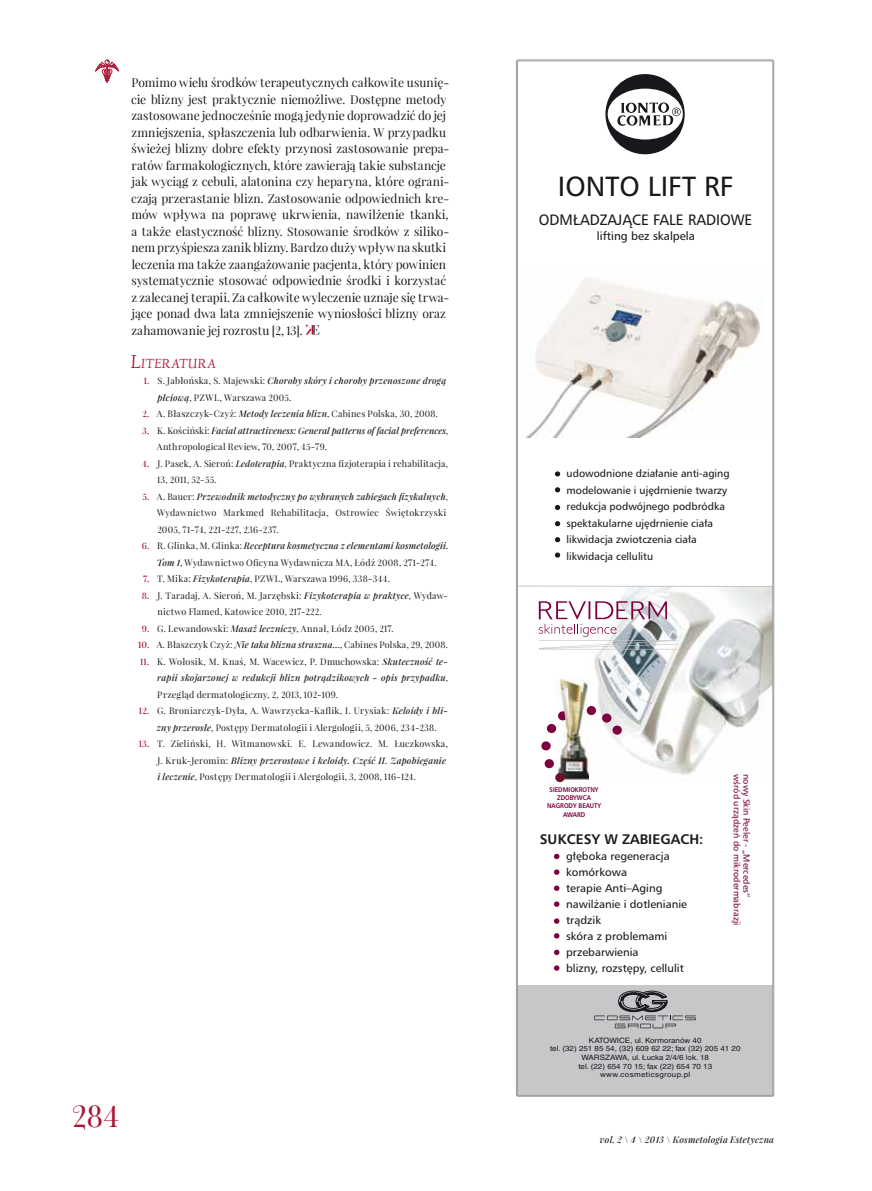
<style>
.page{position:relative;width:872px;height:1191px;background:#fff}
.page>*{position:absolute;margin:0;border:0;box-sizing:border-box;transform-origin:0 0}
.t1{font:30px "Playfair Display";color:#ac1535}
.t2{font:27.75px "Humnst 777 PL Roman A";color:#1a171c}
.t3{font:15.15px "Humnst 777 PL Roman A";color:#1a171c}
.t4{font:13.95px "Humnst 777 PL Bold A";color:#1a171c}
.t5{font:italic 13.65px "Linden Hill";letter-spacing:.02em;color:#ac1535}
.t6{font:12px/16.5px "Playfair Display";color:#1a171c}
.t7{font:11.7px "Humnst 777 PL Roman A";color:#1a171c}
.t8{font:11.1px/16px "Humnst 777 PL Roman A";color:#1a171c}
.t9{font:10.5px/16.5px "Humnst 777 PL Roman A";color:#1a171c}
.t10{font:9px/16.5px "Playfair Display";letter-spacing:.025em;color:#1a171c}
.t11{font:italic 600 9px/16.5px "Playfair Display";letter-spacing:.02em;color:#1a171c}
.t12{font:9px "Humnst 777 PL Roman A";color:#7d003f}
.t13{font:7.35px/8.7px "Helvetica EE";color:#1a171c;text-align:center;scale:1.09 1}
.t14{font:6.75px/8.2px "Humnst 777 PL Bold A";color:#7d003f;text-align:center;scale:.9 1}
.s1{font-size:19.5px}
.s2{font-style:normal;color:#ac1535}
.s3{font-weight:400;font-style:normal}
.s4{font-weight:600;color:#ac1535}
.s5{font-weight:600;font-style:italic}
</style>
<div class="page">
<svg style="left:95px;top:59px;width:25px;height:24px"></svg>
<svg style="left:305px;top:325px;width:14px;height:9px"></svg>
<svg style="left:517px;top:61px;width:256px;height:1034px"></svg>
<p class="t6" style="left:131px;top:74px;width:320px">Pomimo wielu środków terapeutycznych całkowite usunię&shy;cie blizny jest praktycznie niemożliwe. Dostępne metody zastosowane jednocześnie mogą jedynie doprowadzić do jej zmniejszenia, spłaszczenia lub odbarwienia. W przypadku świeżej blizny dobre efekty przynosi zastosowanie prepa&shy;ratów farmakologicznych, które zawierają takie substancje jak wyciąg z cebuli, alatonina czy heparyna, które ograni&shy;czają przerastanie blizn. Zastosowanie odpowiednich kre&shy;mów wpływa na poprawę ukrwienia, nawilżenie tkanki, a także elastyczność blizny. Stosowanie środków z siliko&shy;nem przyśpiesza zanik blizny. Bardzo duży wpływ na skutki leczenia ma także zaangażowanie pacjenta, który powinien systematycznie stosować odpowiednie środki i korzystać z zalecanej terapii. Za całkowite wyleczenie uznaje się trwa&shy;jące ponad dwa lata zmniejszenie wyniosłości blizny oraz zahamowanie jej rozrostu [2, 13].</p>
<h3 class="t5" style="left:131px;top:356px;width:87px"><span class="s1">L</span>ITERATURA</h3>
<p class="t11" style="left:157px;top:372px;width:290px;text-indent:-14px"><span class="s2">1.</span> <span class="s3">S. Jabłońska, S. Majewski:</span> Choroby skóry i choroby przenoszone drogą płciową<span class="s3">, PZWL, Warszawa 2005.</span></p>
<p class="t10" style="left:142px;top:405px;width:297px"><span class="s4">2.</span> A. Błaszczyk-Czyż: <span class="s5">Metody leczenia blizn</span>, Cabines Polska, 30, 2008.</p>
<p class="t11" style="left:157px;top:422px;width:292px;text-indent:-15px"><span class="s2">3.</span> <span class="s3">K. Kościński:</span> Facial attractiveness: General patterns of facial preferences<span class="s3">,<br>Anthropological Review, 70, 2007, 45-79.</span></p>
<p class="t10" style="left:157px;top:455px;width:292px;text-indent:-15px"><span class="s4">4.</span> J. Pasek, A. Sieroń: <span class="s5">Ledoterapia</span>, Praktyczna fizjoterapia i rehabilitacja,<br>13, 2011, 52-55.</p>
<p class="t10" style="left:157px;top:488px;width:292px;text-indent:-15px"><span class="s4">5.</span> A. Bauer: <span class="s5">Przewodnik metodyczny po wybranych zabiegach fizykalnych</span>,<br>Wydawnictwo Markmed Rehabilitacja, Ostrowiec Świętokrzyski<br>2005, 71-74, 221-227, 236-237.</p>
<p class="t10" style="left:142px;top:537px;width:308px;text-align:center"><span class="s4">6.</span> R. Glinka, M. Glinka: <span class="s5">Receptura kosmetyczna z elementami kosmetologii.<br>Tom 1</span>, Wydawnictwo Oficyna Wydawnicza MA, Łódź 2008, 271-274.</p>
<p class="t10" style="left:143px;top:570px;width:248px"><span class="s4">7.</span> T. Mika: <span class="s5">Fizykoterapia</span>, PZWL, Warszawa 1996, 338-344.</p>
<p class="t10" style="left:157px;top:587px;width:292px;text-indent:-16px"><span class="s4">8.</span> J. Taradaj, A. Sieroń, M. Jarzębski: <span class="s5">Fizykoterapia w praktyce</span>, Wydaw&shy;nictwo Flamed, Katowice 2010, 217-222.</p>
<p class="t10" style="left:142px;top:620px;width:253px"><span class="s4">9.</span> G. Lewandowski: <span class="s5">Masaż leczniczy</span>, Annał, Łódz 2005, 217.</p>
<p class="t10" style="left:138px;top:636px;width:311px"><span class="s4">10.</span> A. Błaszczyk Czyż: <span class="s5">Nie taka blizna straszna…</span>, Cabines Polska, 29, 2008.</p>
<p class="t10" style="left:157px;top:653px;width:292px;text-align:justify;text-indent:-17px"><span class="s4">11.</span> K. Wołosik, M. Knaś, M. Wacewicz, P. Dmuchowska: <span class="s5">Skuteczność te&shy;rapii skojarzonej w redukcji blizn potrądzikowych - opis przypadku</span>, Przegląd dermatologiczny, 2, 2013, 102-109.</p>
<p class="t10" style="left:157px;top:702px;width:292px;text-indent:-18px"><span class="s4">12.</span> G. Broniarczyk-Dyła, A. Wawrzycka-Kaflik, I. Urysiak: <span class="s5">Keloidy i bli&shy;zny przerosłe</span>, Postępy Dermatologii i Alergologii, 5, 2006, 234-238.</p>
<p class="t10" style="left:157px;top:735px;width:292px;text-indent:-19px"><span class="s4">13.</span> T. Zieliński, H. Witmanowski. E. Lewandowicz. M. Łuczkowska,<br>J. Kruk-Jeromin: <span class="s5">Blizny przerostowe i keloidy. Część II. Zapobieganie i leczenie</span>, Postępy Dermatologii i Alergologii, 3, 2008, 116-124.</p>
<h1 class="t1" style="left:72px;top:1095px;width:48px">284</h1>
<h2 class="t2" style="left:558px;top:169px;width:177px">IONTO LIFT RF</h2>
<h3 class="t3" style="left:539px;top:210px;width:215px">ODM£ADZAJ¥CE FALE RADIOWE</h3>
<p class="t7" style="left:597px;top:229px;width:100px">lifting bez skalpela</p>
<p class="t9" style="left:566px;top:465px;width:165px">udowodnione dzia³anie anti-aging modelowanie i ujêdrnienie twarzy redukcja podwójnego podbródka spektakularne ujêdrnienie cia³a likwidacja zwiotczenia cia³a likwidacja cellulitu</p>
<p class="t14" style="left:547px;top:785px;width:62px">SIEDMIOKROTNY<br>ZDOBYWCA<br>NAGRODY BEAUTY<br>AWARD</p>
<h3 class="t4" style="left:539px;top:830px;width:165px">SUKCESY W ZABIEGACH:</h3>
<p class="t8" style="left:566px;top:848px;width:122px">g³êboka regeneracja komórkowa<br>terapie Anti–Aging nawil¿anie i dotlenianie tr¹dzik<br>skóra z problemami przebarwienia<br>blizny, rozstêpy, cellulit</p>
<p class="t12" style="left:742px;top:774px;width:153px;rotate:90deg">wœród urz¹dzeñ do mikrodermabrazji</p>
<p class="t12" style="left:752px;top:774px;width:125px;rotate:90deg">nowy Skin Peeler - „Mercedes”</p>
<p class="t13" style="left:550px;top:1035px;width:176px">KATOWICE, ul. Kormoranów 40<br>tel. (32) 251 85 54, (32) 609 62 22; fax (32) 205 41 20<br>WARSZAWA, ul. Łucka 2/4/6 lok. 18<br>tel. (22) 654 70 15; fax (22) 654 70 13 www.cosmeticsgroup.pl</p>
<p class="t11" style="left:600px;top:1131px;width:176px">vol. 2 \ 4 \ 2013 \ Kosmetologia Estetyczna</p>
</div>
